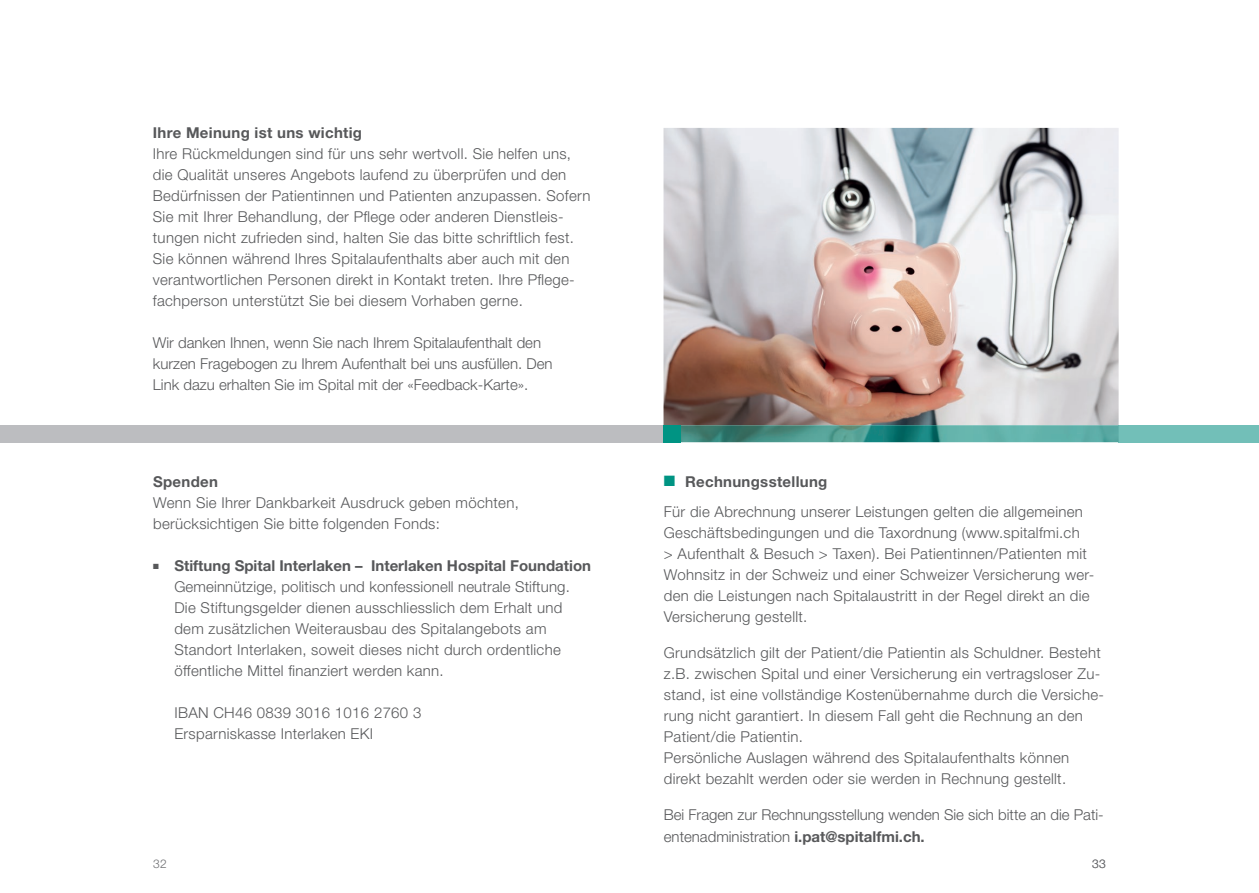
<style>
.page{position:relative;width:1259px;height:893px;background:#fff}
.page>*{position:absolute;margin:0;border:0;box-sizing:border-box;transform-origin:0 0}
.t1{font:300 15px/21px "Helvetica Neue LT Std";letter-spacing:.02em;color:#57585a}
.t2{font:300 15px/21px "Helvetica Neue LT Std";color:#57585a}
.t3{font:700 15px "Helvetica Neue LT Std";letter-spacing:.02em;color:#57585a}
.t4{font:300 12px "Helvetica Neue LT Std";color:#6c6d70}
.s1{font-weight:700}
.s2{color:#009483}
</style>
<div class="page">
<div style="left:0;top:425px;width:663px;height:17px;background:#bcbdc0"></div>
<img style="left:663px;top:128px;width:455px;height:297px">
<div style="left:663px;top:425px;width:17px;height:17px;background:#009483"></div>
<div style="left:1118px;top:425px;width:141px;height:17px;background:#72bfb8"></div>
<img style="left:680px;top:425px;width:438px;height:17px">
<p class="t3" style="left:153px;top:123px;width:211px">Ihre Meinung ist uns wichtig</p>
<p class="t1" style="left:153px;top:143px;width:439px">Ihre Rückmeldungen sind für uns sehr wertvoll. Sie helfen uns, die Qualität unseres Angebots laufend zu überprüfen und den Bedürfnissen der Patientinnen und Patienten anzupassen. Sofern Sie mit Ihrer Behandlung, der Pflege oder anderen Dienstleis&shy;tungen nicht zufrieden sind, halten Sie das bitte schriftlich fest.<br>Sie können während Ihres Spitalaufenthalts aber auch mit den verantwortlichen Personen direkt in Kontakt treten. Ihre Pflege&shy;fachperson unterstützt Sie bei diesem Vorhaben gerne.</p>
<p class="t2" style="left:153px;top:332px;width:401px">Wir danken Ihnen, wenn Sie nach Ihrem Spitalaufenthalt den kurzen Fragebogen zu Ihrem Aufenthalt bei uns ausfüllen. Den<br>Link dazu erhalten Sie im Spital mit der «Feedback-Karte».</p>
<p class="t3" style="left:153px;top:472px;width:66px">Spenden</p>
<p class="t1" style="left:153px;top:492px;width:367px">Wenn Sie Ihrer Dankbarkeit Ausdruck geben möchten, berücksichtigen Sie bitte folgenden Fonds:</p>
<p class="t1" style="left:174px;top:555px;width:418px;text-indent:-21px">■ <span class="s1">Stiftung Spital Interlaken – Interlaken Hospital Foundation </span>Gemeinnützige, politisch und konfessionell neutrale Stiftung.<br>Die Stiftungsgelder dienen ausschliesslich dem Erhalt und dem zusätzlichen Weiterausbau des Spitalangebots am Standort Interlaken, soweit dieses nicht durch ordentliche öffentliche Mittel finanziert werden kann.</p>
<p class="t1" style="left:174px;top:702px;width:248px">IBAN CH46 0839 3016 1016 2760 3<br>Ersparniskasse Interlaken EKI</p>
<p class="t1" style="left:664px;top:466px;width:420px;line-height:30px"><span class="s2">■</span> <span class="s1">Rechnungsstellung<br></span>Für die Abrechnung unserer Leistungen gelten die allgemeinen</p>
<p class="t1" style="left:664px;top:522px;width:432px">Geschäftsbedingungen und die Taxordnung (www.spitalfmi.ch<br>&gt; Aufenthalt &amp; Besuch &gt; Taxen). Bei Patientinnen/Patienten mit Wohnsitz in der Schweiz und einer Schweizer Versicherung wer&shy;den die Leistungen nach Spitalaustritt in der Regel direkt an die Versicherung gestellt.</p>
<p class="t1" style="left:664px;top:642px;width:442px">Grundsätzlich gilt der Patient/die Patientin als Schuldner. Besteht z.B. zwischen Spital und einer Versicherung ein vertragsloser Zu&shy;stand, ist eine vollständige Kostenübernahme durch die Versiche&shy;rung nicht garantiert. In diesem Fall geht die Rechnung an den Patient/die Patientin.<br>Persönliche Auslagen während des Spitalaufenthalts können direkt bezahlt werden oder sie werden in Rechnung gestellt.</p>
<p class="t2" style="left:664px;top:803px;width:441px;line-height:21.6px">Bei Fragen zur Rechnungsstellung wenden Sie sich bitte an die Pati&shy;entenadministration <span class="s1">i.pat@spitalfmi.ch.</span></p>
<p class="t4" style="left:153px;top:856px;width:15px">32</p>
<p class="t4" style="left:1092px;top:856px;width:15px">33</p>
</div>
